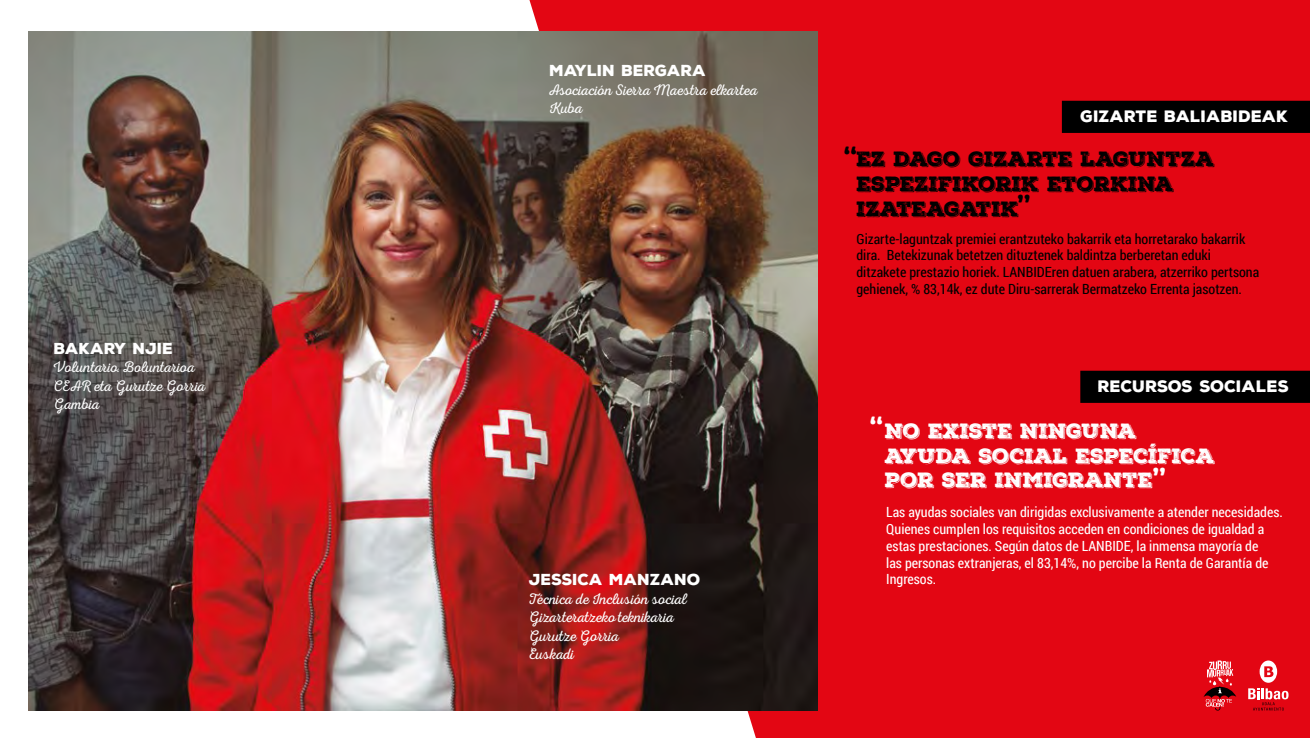
<style>
.page{position:relative;width:1310px;height:738px;background:#fff}
.page>*{position:absolute;margin:0;border:0;box-sizing:border-box;transform-origin:0 0}
.t1{font:900 28px "Nexa Rust Sans";color:#000}
.t2{font:900 28px "Nexa Rust Sans";color:#fff}
.t3{font:20px/24.8px "Nexa Rust Slab Black Shadow 01";color:#000}
.t4{font:20px/24.8px "Nexa Rust Slab Black Shadow 01";color:#fff}
.t5{font:900 16px "Nexa Rust Sans";color:#fff}
.t6{font:15.4px/18.4px "Nexa Rust Script L 0";letter-spacing:-.005em;color:#fff}
.t7{font:900 15.4px "Nexa Rust Sans";color:#fff}
.t8{font:14px/16.8px "Roboto Condensed";color:#000}
.t9{font:14px/16.8px "Roboto Condensed";color:#fff}
</style>
<div class="page">
<div style="left:529px;top:0;width:781px;height:737px;background:#e30613"></div>
<img style="left:28px;top:32px;width:790px;height:678px">
<div style="left:1062px;top:101px;width:248px;height:32px;background:#000"></div>
<div style="left:1080px;top:370px;width:230px;height:32px;background:#000"></div>
<svg style="left:1203px;top:660px;width:33px;height:50px;background:#cb373f"></svg>
<svg style="left:1248px;top:660px;width:40px;height:50px"></svg>
<p class="t7" style="left:54px;top:337px;width:121px">BAKARY NJIE</p>
<p class="t6" style="left:54px;top:359px;width:153px">Voluntario. Boluntarioa<br>CEAR eta Gurutze Gorria<br>Gambia</p>
<p class="t7" style="left:549px;top:60px;width:158px">MAYLIN BERGARA</p>
<p class="t6" style="left:549px;top:82px;width:210px">Asociación Sierra Maestra elkartea<br>Kuba</p>
<p class="t7" style="left:529px;top:568px;width:173px">JESSICA MANZANO</p>
<p class="t6" style="left:529px;top:591px;width:159px">Técnica de Inclusión social<br>Gizarteratzeko teknikaria<br>Gurutze Gorria<br>Euskadi</p>
<p class="t5" style="left:1080px;top:106px;width:209px">GIZARTE BALIABIDEAK</p>
<h2 class="t3" style="left:856px;top:147px;width:359px">EZ DAGO GIZARTE LAGUNTZA<br>ESPEZIFIKORIK ETORKINA<br>IZATEAGATIK</h2>
<p class="t8" style="left:856px;top:229px;width:404px">Gizarte-laguntzak premiei erantzuteko bakarrik eta horretarako bakarrik dira. Betekizunak betetzen dituztenek baldintza berberetan eduki ditzakete prestazio horiek. LANBIDEren datuen arabera, atzerriko pertsona gehienek, % 83,14k, ez dute Diru-sarrerak Bermatzeko Errenta jasotzen.</p>
<h1 class="t1" style="left:856px;top:179px;width:15px;rotate:-180deg">,,</h1>
<h1 class="t1" style="left:1017px;top:170px;width:15px">,,</h1>
<p class="t5" style="left:1097px;top:375px;width:193px">RECURSOS SOCIALES</p>
<h1 class="t2" style="left:882px;top:449px;width:15px;rotate:-180deg">,,</h1>
<h2 class="t4" style="left:884px;top:418px;width:331px">NO EXISTE NINGUNA<br>AYUDA SOCIAL ESPECÍFICA<br>POR SER INMIGRANTE</h2>
<h1 class="t2" style="left:1153px;top:443px;width:15px">,,</h1>
<p class="t9" style="left:886px;top:503px;width:398px">Las ayudas sociales van dirigidas exclusivamente a atender necesidades.<br>Quienes cumplen los requisitos acceden en condiciones de igualdad a estas prestaciones. Según datos de LANBIDE, la inmensa mayoría de<br>las personas extranjeras, el 83,14%, no percibe la Renta de Garantía de Ingresos.</p>
</div>
